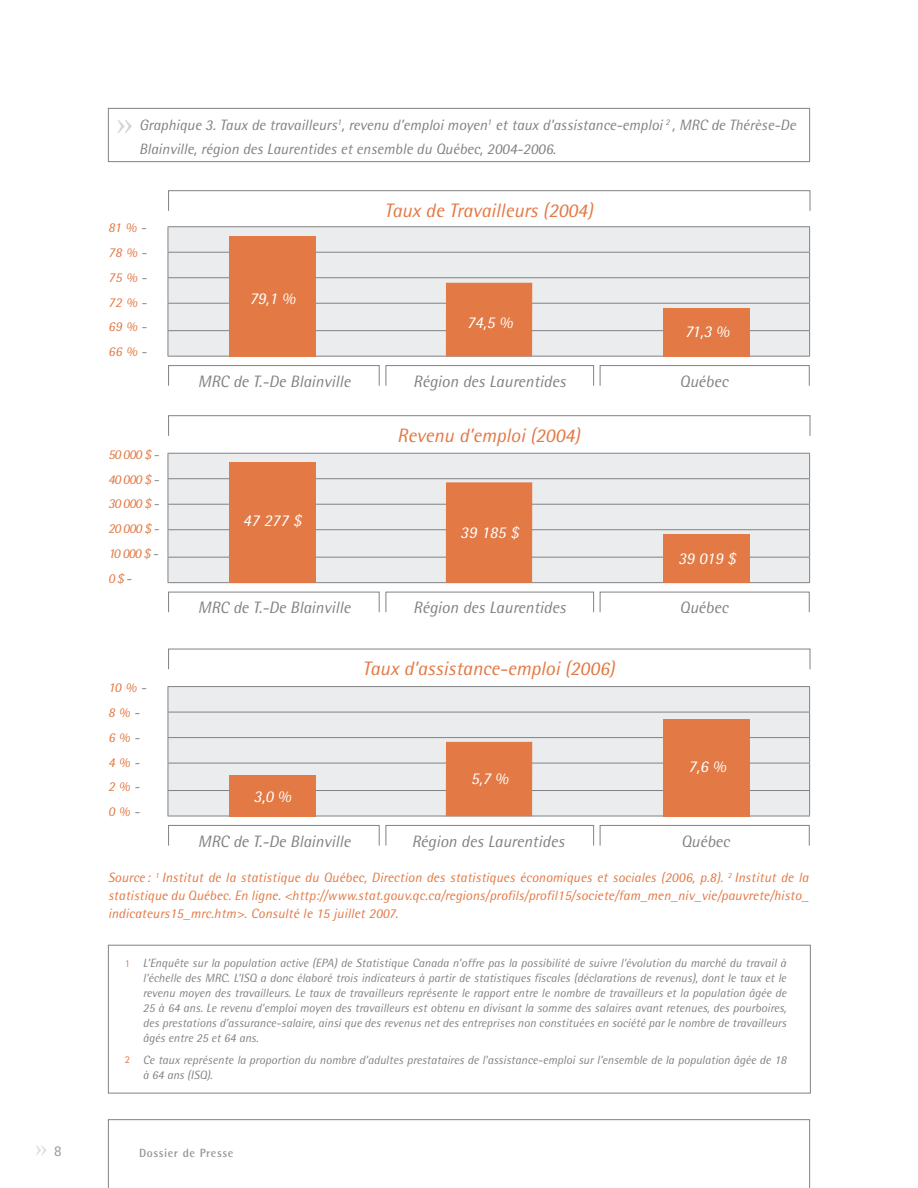
<style>
.page{position:relative;width:918px;height:1188px;background:#fff}
.page>*{position:absolute;margin:0;border:0;box-sizing:border-box;transform-origin:0 0}
.t1{font:29.1px "Times Sans Serif";color:#d1d3d4;scale:1.14 1}
.t2{font:21.6px "Times Sans Serif";color:#d9dbdc;scale:1.14 1}
.t3{font:italic 19.5px "Rotis Semi Sans";color:#e37944}
.t4{font:italic 16.5px "Rotis Semi Sans";color:#808285}
.t5{font:italic 16.5px "Rotis Semi Sans";color:#fff}
.t6{font:italic 15px/24px "Rotis Semi Sans";color:#808285}
.t7{font:italic 13.5px/24.8px "Rotis Semi Sans";letter-spacing:.01em;color:#e37944;text-align:justify}
.t8{font:italic 12px/15px "Rotis Semi Sans";color:#808285;text-align:justify}
.t9{font:700 12px "Rotis Semi Sans";letter-spacing:.05em;color:#939598}
.t10{font:10.5px "Rotis Sans Serif";color:#e37944}
.s1{color:#808285}
.s2{font-family:"Rotis Sans Serif";font-size:15px;color:#939598}
</style>
<div class="page">
<svg style="left:108px;top:1119px;width:702px;height:69px"></svg>
<div style="left:169px;top:454px;width:640px;height:128px;background:#ebeced"></div>
<hr style="left:168px;top:453px;width:642px;height:1px;background:#808285">
<hr style="left:168px;top:478px;width:642px;height:1px;background:#808285">
<hr style="left:168px;top:504px;width:642px;height:1px;background:#808285">
<hr style="left:168px;top:529px;width:642px;height:1px;background:#808285">
<hr style="left:168px;top:557px;width:642px;height:1px;background:#808285">
<svg style="left:168px;top:454px;width:1px;height:128px"></svg>
<svg style="left:809px;top:454px;width:1px;height:128px"></svg>
<hr style="left:168px;top:582px;width:642px;height:1px;background:#808285">
<div style="left:168px;top:592px;width:211px;height:20px;border:1px solid #808285"></div>
<div style="left:386px;top:592px;width:208px;height:20px;border:1px solid #808285"></div>
<div style="left:600px;top:592px;width:209px;height:20px;border:1px solid #808285"></div>
<div style="left:168px;top:415px;width:642px;height:21px;border:1px solid #808285"></div>
<div style="left:230px;top:463px;width:86px;height:120px;background:#e37944"></div>
<div style="left:446px;top:482px;width:86px;height:101px;background:#e37944"></div>
<div style="left:663px;top:535px;width:86px;height:48px;background:#e37944"></div>
<div style="left:169px;top:687px;width:640px;height:129px;background:#ebeced"></div>
<hr style="left:168px;top:686px;width:642px;height:1px;background:#808285">
<hr style="left:168px;top:712px;width:642px;height:1px;background:#808285">
<hr style="left:168px;top:737px;width:642px;height:1px;background:#808285">
<hr style="left:168px;top:763px;width:642px;height:1px;background:#808285">
<hr style="left:168px;top:790px;width:642px;height:1px;background:#808285">
<svg style="left:168px;top:687px;width:1px;height:129px"></svg>
<svg style="left:809px;top:687px;width:1px;height:129px"></svg>
<hr style="left:168px;top:816px;width:642px;height:1px;background:#808285">
<div style="left:168px;top:825px;width:211px;height:21px;border:1px solid #808285"></div>
<div style="left:386px;top:825px;width:208px;height:21px;border:1px solid #808285"></div>
<div style="left:600px;top:825px;width:209px;height:21px;border:1px solid #808285"></div>
<div style="left:168px;top:649px;width:642px;height:20px;border:1px solid #808285"></div>
<div style="left:230px;top:775px;width:86px;height:41px;background:#e37944"></div>
<div style="left:446px;top:742px;width:86px;height:74px;background:#e37944"></div>
<div style="left:663px;top:719px;width:86px;height:97px;background:#e37944"></div>
<div style="left:169px;top:227px;width:640px;height:129px;background:#ebeced"></div>
<hr style="left:168px;top:226px;width:642px;height:1px;background:#808285">
<hr style="left:168px;top:252px;width:642px;height:1px;background:#808285">
<hr style="left:168px;top:277px;width:642px;height:1px;background:#808285">
<hr style="left:168px;top:303px;width:642px;height:1px;background:#808285">
<hr style="left:168px;top:330px;width:642px;height:1px;background:#808285">
<svg style="left:168px;top:227px;width:1px;height:129px"></svg>
<svg style="left:809px;top:227px;width:1px;height:129px"></svg>
<hr style="left:168px;top:356px;width:642px;height:1px;background:#808285">
<div style="left:168px;top:365px;width:211px;height:21px;border:1px solid #808285"></div>
<div style="left:386px;top:365px;width:208px;height:21px;border:1px solid #808285"></div>
<div style="left:600px;top:365px;width:209px;height:21px;border:1px solid #808285"></div>
<div style="left:168px;top:190px;width:642px;height:21px;border:1px solid #808285"></div>
<div style="left:230px;top:236px;width:86px;height:120px;background:#e37944"></div>
<div style="left:446px;top:283px;width:86px;height:73px;background:#e37944"></div>
<div style="left:663px;top:308px;width:86px;height:48px;background:#e37944"></div>
<div style="left:108px;top:108px;width:702px;height:54px;border:1px solid #808285"></div>
<div style="left:108px;top:945px;width:703px;height:149px;border:1px solid #808285"></div>
<h1 class="t1" style="left:133px;top:150px;width:16px;rotate:-180deg">«</h1>
<p class="t6" style="left:139px;top:113px;width:658px">Graphique 3. Taux de travailleurs<sup>1</sup>, revenu d’emploi moyen<sup>1</sup> et taux d’assistance-emploi <sup>2</sup> , MRC de Thérèse-De<br>Blainville, région des Laurentides et ensemble du Québec, 2004-2006.</p>
<h3 class="t3" style="left:384px;top:198px;width:210px">Taux de Travailleurs (2004)</h3>
<p class="t7" style="left:108px;top:215px;width:40px">81 % <span class="s1">- </span>78 % <span class="s1">- </span>75 % <span class="s1">- </span>72 % <span class="s1">- </span>69 % <span class="s1">- </span>66 % <span class="s1">-</span></p>
<p class="t7" style="left:108px;top:442px;width:52px">50 000 $ <span class="s1">- </span>40 000 $ <span class="s1">- </span>30 000 $ <span class="s1">- </span>20 000 $ <span class="s1">- </span>10 000 $ <span class="s1">- </span>0 $ <span class="s1">-</span></p>
<p class="t7" style="left:108px;top:675px;width:40px;text-align:left">10 % <span class="s1">-<br></span>8 % <span class="s1">-<br></span>6 % <span class="s1">-<br></span>4 % <span class="s1">-<br></span>2 % <span class="s1">-<br></span>0 % <span class="s1">-</span></p>
<h3 class="t5" style="left:249px;top:289px;width:47px">79,1 %</h3>
<h3 class="t5" style="left:467px;top:312px;width:47px">74,5 %</h3>
<h3 class="t5" style="left:685px;top:322px;width:46px">71,3 %</h3>
<h3 class="t4" style="left:198px;top:371px;width:154px">MRC de T.-De Blainville</h3>
<h3 class="t4" style="left:413px;top:371px;width:154px">Région des Laurentides</h3>
<h3 class="t4" style="left:680px;top:371px;width:50px">Québec</h3>
<h3 class="t5" style="left:243px;top:510px;width:60px">47 277 $</h3>
<h3 class="t3" style="left:397px;top:423px;width:184px">Revenu d’emploi (2004)</h3>
<h3 class="t5" style="left:460px;top:522px;width:60px">39 185 $</h3>
<h3 class="t5" style="left:678px;top:548px;width:60px">39 019 $</h3>
<h3 class="t4" style="left:198px;top:598px;width:154px">MRC de T.-De Blainville</h3>
<h3 class="t4" style="left:413px;top:598px;width:154px">Région des Laurentides</h3>
<h3 class="t4" style="left:680px;top:598px;width:50px">Québec</h3>
<h3 class="t3" style="left:363px;top:656px;width:254px">Taux d’assistance-emploi (2006)</h3>
<h3 class="t5" style="left:254px;top:787px;width:39px">3,0 %</h3>
<h3 class="t4" style="left:198px;top:831px;width:154px">MRC de T.-De Blainville</h3>
<h3 class="t5" style="left:471px;top:768px;width:39px">5,7 %</h3>
<h3 class="t5" style="left:688px;top:757px;width:39px">7,6 %</h3>
<h3 class="t4" style="left:412px;top:831px;width:154px">Région des Laurentides</h3>
<h3 class="t4" style="left:681px;top:831px;width:50px">Québec</h3>
<p class="t7" style="left:108px;top:868px;width:702px;line-height:18px">Source : <sup>1</sup> Institut de la statistique du Québec, Direction des statistiques économiques et sociales (2006, p.8). <sup>2</sup> Institut de la statistique du Québec. En ligne. &lt;http://www.stat.gouv.qc.ca/regions/profils/profil15/societe/fam_men_niv_vie/pauvrete/histo_ indicateurs15_mrc.htm&gt;. Consulté le 15 juillet 2007.</p>
<p class="t10" style="left:125px;top:957px;width:7px">1</p>
<p class="t10" style="left:125px;top:1054px;width:7px">2</p>
<p class="t8" style="left:143px;top:956px;width:645px">L’Enquête sur la population active (EPA) de Statistique Canada n’offre pas la possibilité de suivre l’évolution du marché du travail à l’échelle des MRC. L’ISQ a donc élaboré trois indicateurs à partir de statistiques fiscales (déclarations de revenus), dont le taux et le revenu moyen des travailleurs. Le taux de travailleurs représente le rapport entre le nombre de travailleurs et la population âgée de 25 à 64 ans. Le revenu d’emploi moyen des travailleurs est obtenu en divisant la somme des salaires avant retenues, des pourboires, des prestations d’assurance-salaire, ainsi que des revenus net des entreprises non constituées en société par le nombre de travailleurs âgés entre 25 et 64 ans.</p>
<p class="t8" style="left:143px;top:1052px;width:645px">Ce taux représente la proportion du nombre d’adultes prestataires de l’assistance-emploi sur l’ensemble de la population âgée de 18 à 64 ans (ISQ).</p>
<h2 class="t2" style="left:35px;top:1134px;width:25px">» <span class="s2">8</span></h2>
<p class="t9" style="left:139px;top:1145px;width:96px">Dossier de Presse</p>
</div>
